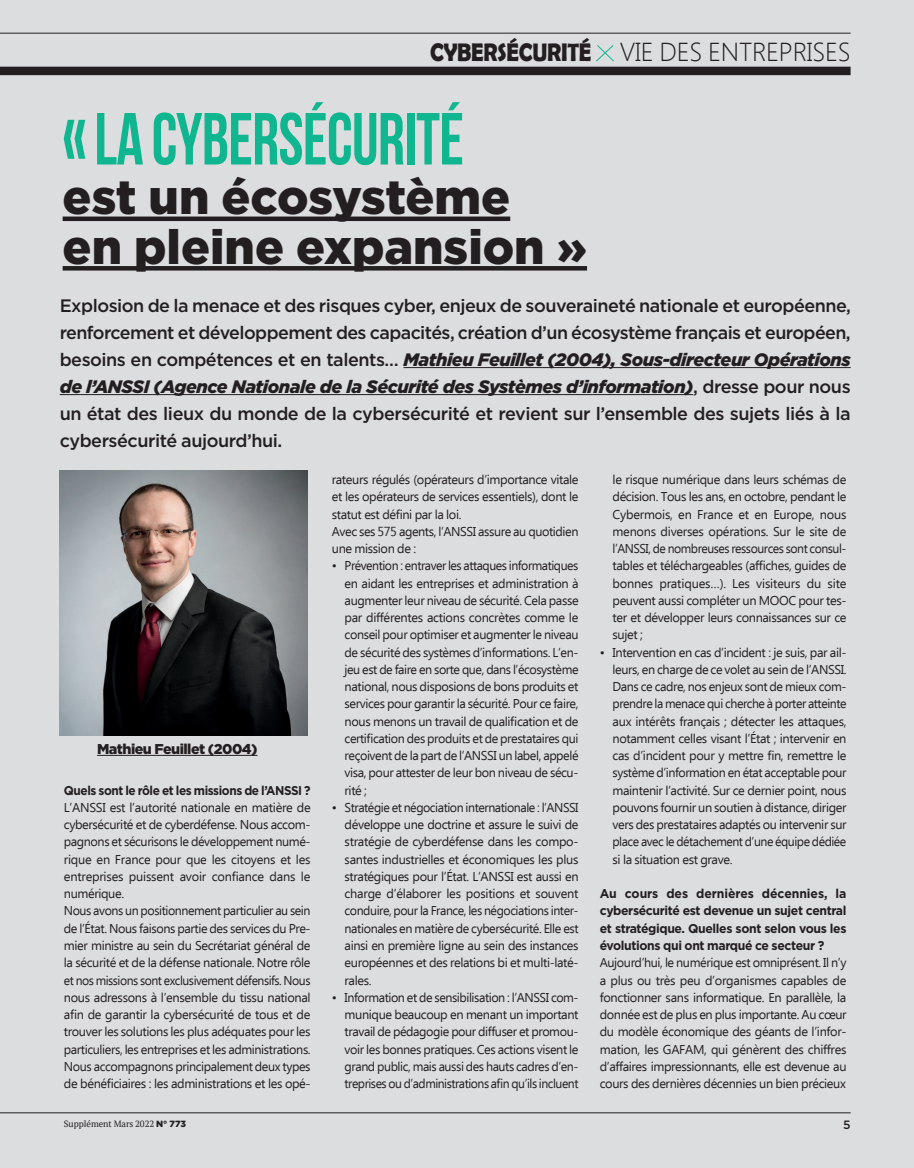
<style>
.page{position:relative;width:914px;height:1168px;background:#dcdddf}
.page>*{position:absolute;margin:0;border:0;box-sizing:border-box;transform-origin:0 0}
.t1{font:700 73.5px "Bebas Neue";letter-spacing:-.01em;color:#0fb68f;scale:.91 1}
.t2{font:900 48px/49.5px "Gotham";color:#231f20}
.t3{font:300 25.95px "Segoe UI";letter-spacing:-.01em;color:#231f20}
.t4{font:500 18px/27px "Gotham";letter-spacing:-.025em;color:#231f20;text-align:justify}
.t5{font:900 14.25px "Gotham";letter-spacing:-.035em;color:#231f20}
.t6{font:12.75px/17.2px "Ebrima";letter-spacing:-.03em;color:#231f20;text-align:justify}
.t7{font:700 12.75px/17.2px "Gotham";letter-spacing:-.03em;color:#231f20;text-align:justify;scale:.96 1}
.t8{font:700 12.75px "Gotham";letter-spacing:-.03em;color:#231f20;scale:.93 1}
.t9{font:500 12px "Gotham";color:#231f20}
.t10{font:9px "PT Serif";letter-spacing:-.005em;color:#231f20}
.s1{font-family:"Berlin Sans FB Demi";font-weight:700;font-size:25.5px}
.s2{font-weight:900;font-style:italic}
.s3{font-family:"Gotham";font-weight:900}
</style>
<div class="page">
<div style="left:63px;top:216px;width:447px;height:5px;background:#231f20"></div>
<hr style="left:63px;top:266px;width:524px;height:4px;background:#231f20">
<img style="left:59px;top:471px;width:248px;height:264px">
<hr style="left:97px;top:755px;width:161px;height:1px;background:#231f20">
<hr style="left:403px;top:367px;width:447px;height:1px;background:#231f20">
<hr style="left:60px;top:394px;width:633px;height:1px;background:#231f20">
<hr style="left:0;top:33px;width:850px;height:1px;background:#231f20">
<svg style="left:596px;top:45px;width:18px;height:17px"></svg>
<div style="left:0;top:67px;width:850px;height:8px;background:#231f20"></div>
<hr style="left:0;top:1112px;width:850px;height:1px;background:#231f20">
<h3 class="t3" style="left:430px;top:34px;width:422px"><span class="s1">CYBERSÉCURITÉ</span> VIE DES ENTREPRISES</h3>
<h1 class="t1" style="left:63px;top:99px;width:442px">« LA CYBERSÉCURITÉ</h1>
<h2 class="t2" style="left:63px;top:172px;width:526px">est un écosystème<br>en pleine expansion »</h2>
<p class="t4" style="left:60px;top:292px;width:793px">Explosion de la menace et des risques cyber, enjeux de souveraineté nationale et européenne, renforcement et développement des capacités, création d’un écosystème français et européen, besoins en compétences et en talents… <span class="s2">Mathieu Feuillet (2004), Sous-directeur Opérations de l’ANSSI (Agence Nationale de la Sécurité des Systèmes d’information)</span>, dresse pour nous un état des lieux du monde de la cybersécurité et revient sur l’ensemble des sujets liés à la cybersécurité aujourd’hui.</p>
<p class="t5" style="left:97px;top:739px;width:162px">Mathieu Feuillet (2004)</p>
<p class="t8" style="left:64px;top:782px;width:267px">Quels sont le rôle et les missions de l’ANSSI ?</p>
<p class="t6" style="left:64px;top:799px;width:248px;text-align:left">L’ANSSI est l’autorité nationale en matière de cybersécurité et de cyberdéfense. Nous accom&shy;pagnons et sécurisons le développement numé&shy;rique en France pour que les citoyens et les entreprises puissent avoir confiance dans le numérique.<br>Nous avons un positionnement particulier au sein de l’État. Nous faisons partie des services du Pre&shy;mier ministre au sein du Secrétariat général de la sécurité et de la défense nationale. Notre rôle et nos missions sont exclusivement défensifs. Nous nous adressons à l’ensemble du tissu national afin de garantir la cybersécurité de tous et de trouver les solutions les plus adéquates pour les particuliers, les entreprises et les administrations.<br>Nous accompagnons principalement deux types de bénéficiaires : les administrations et les opé-</p>
<p class="t6" style="left:332px;top:472px;width:248px;text-align:left">rateurs régulés (opérateurs d’importance vitale et les opérateurs de services essentiels), dont le statut est défini par la loi.<br>Avec ses 575 agents, l’ANSSI assure au quotidien une mission de :</p>
<p class="t6" style="left:345px;top:558px;width:235px;text-indent:-13px">• Prévention : entraver les attaques informatiques en aidant les entreprises et administration à augmenter leur niveau de sécurité. Cela passe par différentes actions concrètes comme le conseil pour optimiser et augmenter le niveau de sécurité des systèmes d’informations. L’en&shy;jeu est de faire en sorte que, dans l’écosystème national, nous disposions de bons produits et services pour garantir la sécurité. Pour ce faire, nous menons un travail de qualification et de certification des produits et de prestataires qui reçoivent de la part de l’ANSSI un label, appelé visa, pour attester de leur bon niveau de sécu&shy;rité ;</p>
<p class="t6" style="left:345px;top:799px;width:235px;text-indent:-13px">• Stratégie et négociation internationale : l’ANSSI développe une doctrine et assure le suivi de stratégie de cyberdéfense dans les compo&shy;santes industrielles et économiques les plus stratégiques pour l’État. L’ANSSI est aussi en charge d’élaborer les positions et souvent conduire, pour la France, les négociations inter&shy;nationales en matière de cybersécurité. Elle est ainsi en première ligne au sein des instances européennes et des relations bi et multi-laté&shy;rales.</p>
<p class="t6" style="left:345px;top:989px;width:235px;text-indent:-13px">• Information et de sensibilisation : l’ANSSI com&shy;munique beaucoup en menant un important travail de pédagogie pour diffuser et promou&shy;voir les bonnes pratiques. Ces actions visent le grand public, mais aussi des hauts cadres d’en&shy;treprises ou d’administrations afin qu’ils incluent</p>
<p class="t6" style="left:612px;top:472px;width:235px">le risque numérique dans leurs schémas de décision. Tous les ans, en octobre, pendant le Cybermois, en France et en Europe, nous menons diverses opérations. Sur le site de l’ANSSI, de nombreuses ressources sont consul&shy;tables et téléchargeables (affiches, guides de bonnes pratiques…). Les visiteurs du site peuvent aussi compléter un MOOC pour tes&shy;ter et développer leurs connaissances sur ce sujet ;</p>
<p class="t6" style="left:612px;top:644px;width:235px;text-indent:-13px">• Intervention en cas d’incident : je suis, par ail&shy;leurs, en charge de ce volet au sein de l’ANSSI.<br>Dans ce cadre, nos enjeux sont de mieux com&shy;prendre la menace qui cherche à porter atteinte aux intérêts français ; détecter les attaques, notamment celles visant l’État ; intervenir en cas d’incident pour y mettre fin, remettre le système d’information en état acceptable pour maintenir l’activité. Sur ce dernier point, nous pouvons fournir un soutien à distance, diriger vers des prestataires adaptés ou intervenir sur place avec le détachement d’une équipe dédiée si la situation est grave.</p>
<p class="t7" style="left:600px;top:885px;width:258px">Au cours des dernières décennies, la cybersécurité est devenue un sujet central et stratégique. Quelles sont selon vous les évolutions qui ont marqué ce secteur ?</p>
<p class="t6" style="left:600px;top:955px;width:248px">Aujourd’hui, le numérique est omniprésent. Il n’y a plus ou très peu d’organismes capables de fonctionner sans informatique. En parallèle, la donnée est de plus en plus importante. Au cœur du modèle économique des géants de l’infor&shy;mation, les GAFAM, qui génèrent des chiffres d’affaires impressionnants, elle est devenue au cours des dernières décennies un bien précieux</p>
<p class="t10" style="left:64px;top:1117px;width:124px">Supplément Mars 2022 <span class="s3">N° 773</span></p>
<p class="t9" style="left:843px;top:1117px;width:9px">5</p>
</div>
